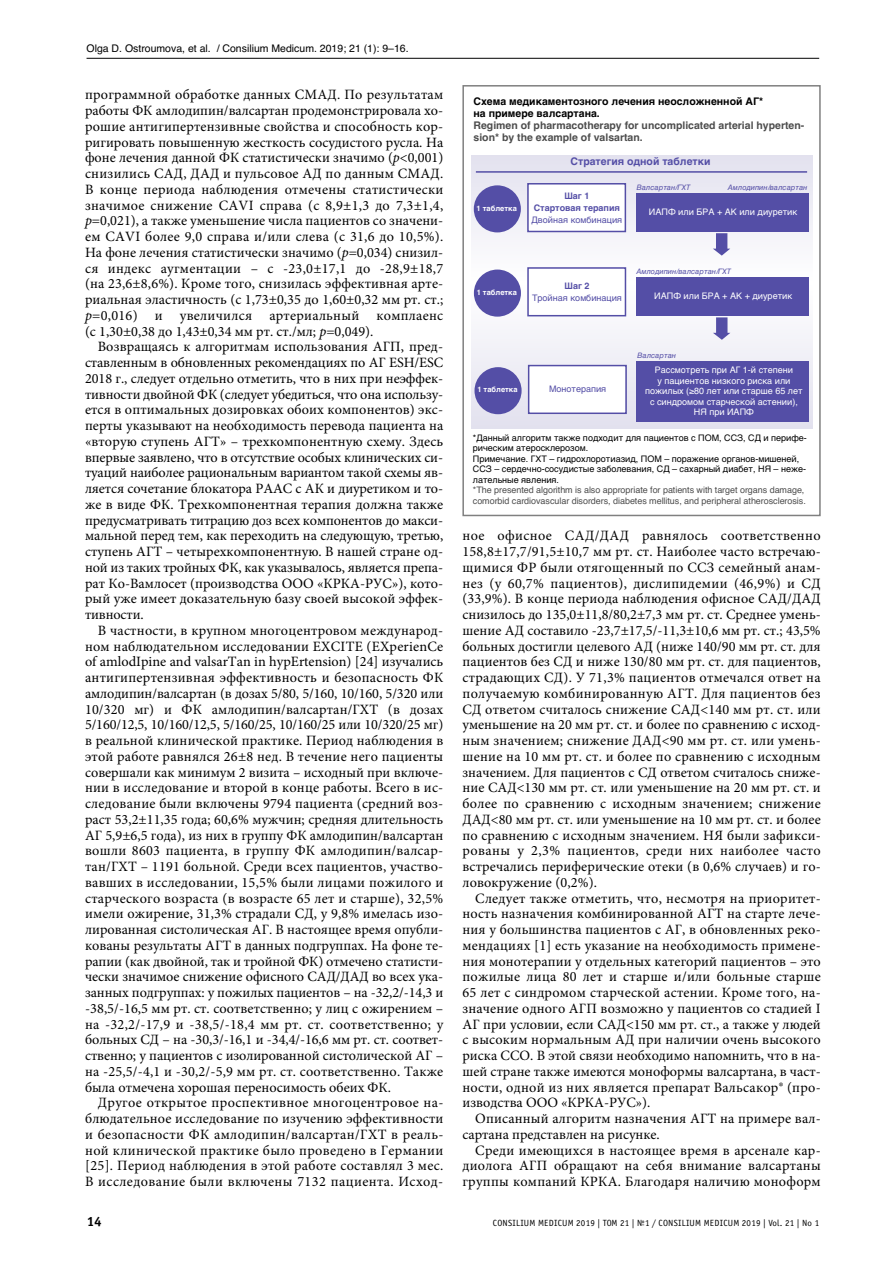
<style>
.page{position:relative;width:893px;height:1263px;background:#fff}
.page>*{position:absolute;margin:0;border:0;box-sizing:border-box;transform-origin:0 0}
.t1{font:14.25px/15.8px "Minion Pro";letter-spacing:.015em;color:#000;text-align:justify}
.t2{font:700 13.5px "Officina Sans C";color:#000}
.t3{font:700 10.5px/12px "Helvetica";color:#4d4d4d}
.t4{font:700 10.5px/12px "Helvetica";color:#000}
.t5{font:10.5px "Helvetica";color:#000}
.t6{font:700 10.5px "Helvetica";color:#544ea6}
.t7{font:9px/10.5px "Helvetica";color:#000}
.t8{font:9px/10.5px "Helvetica";color:#fff;text-align:center}
.t9{font:9px/10.5px "Helvetica";letter-spacing:-.005em;color:#4c4c4c}
.t10{font:9px "Officina Sans C";letter-spacing:.025em;color:#000}
.t11{font:9px "Helvetica";color:#544ea6}
.t12{font:700 9px/12px "Helvetica";color:#544ea6;text-align:center}
.t13{font:italic 7.5px "Helvetica";color:#544ea6}
.t14{font:700 7.5px "Helvetica";color:#fff}
.s1{font-style:italic}
</style>
<div class="page">
<hr style="left:87px;top:58px;width:732px;height:1px;background:#000">
<div style="left:462px;top:85px;width:359px;height:431px;border:2px solid #808080"></div>
<svg style="left:471px;top:155px;width:341px;height:273px"></svg>
<div style="left:474px;top:185px;width:47px;height:47px;background:#544ea6;border-radius:50%"></div>
<div style="left:529px;top:185px;width:96px;height:46px;background:#fff"></div>
<div style="left:527px;top:183px;width:99px;height:49px;border:2px solid #544ea6"></div>
<div style="left:636px;top:193px;width:172px;height:39px;background:#544ea6"></div>
<svg style="left:713px;top:233px;width:17px;height:23px"></svg>
<div style="left:474px;top:270px;width:47px;height:47px;background:#544ea6;border-radius:50%"></div>
<div style="left:529px;top:269px;width:96px;height:46px;background:#fff"></div>
<div style="left:527px;top:267px;width:99px;height:49px;border:2px solid #544ea6"></div>
<div style="left:636px;top:277px;width:172px;height:39px;background:#544ea6"></div>
<svg style="left:713px;top:317px;width:17px;height:23px"></svg>
<div style="left:474px;top:367px;width:48px;height:47px;background:#544ea6;border-radius:50%"></div>
<div style="left:529px;top:366px;width:96px;height:46px;background:#fff"></div>
<div style="left:528px;top:365px;width:99px;height:49px;border:2px solid #544ea6"></div>
<div style="left:637px;top:361px;width:172px;height:61px;background:#544ea6"></div>
<hr style="left:476px;top:171px;width:331px;height:2px;background:#544ea6">
<p class="t5" style="left:87px;top:41px;width:324px">Olga D. Ostroumova, et al. / Consilium Medicum. 2019; 21 (1): 9–16.</p>
<p class="t1" style="left:85px;top:87px;width:360px">программной обработке данных СМАД. По результатам работы ФК амлодипин/валсартан продемонстрировала хо&shy;рошие антигипертензивные свойства и способность кор&shy;ригировать повышенную жесткость сосудистого русла. На фоне лечения данной ФК статистически значимо (<span class="s1">p</span>&lt;0,001) снизились САД, ДАД и пульсовое АД по данным СМАД.<br>В конце периода наблюдения отмечены статистически значимое снижение CAVI справа (с 8,9±1,3 до 7,3±1,4, <span class="s1">р</span>=0,021), а также уменьшение числа пациентов со значени&shy;ем CAVI более 9,0 справа и/или слева (с 31,6 до 10,5%).<br>На фоне лечения статистически значимо (<span class="s1">р</span>=0,034) снизил&shy;ся индекс аугментации – с -23,0±17,1 до -28,9±18,7 (на 23,6±8,6%). Кроме того, снизилась эффективная арте&shy;риальная эластичность (с 1,73±0,35 до 1,60±0,32 мм рт. ст.; <span class="s1">р</span>=0,016) и увеличился артериальный комплаенс (с 1,30±0,38 до 1,43±0,34 мм рт. ст./мл; <span class="s1">р</span>=0,049).</p>
<p class="t1" style="left:85px;top:339px;width:360px;text-indent:13px">Возвращаясь к алгоритмам использования АГП, пред&shy;ставленным в обновленных рекомендациях по АГ ESH/ESC 2018 г., следует отдельно отметить, что в них при неэффек&shy;тивности двойной ФК (следует убедиться, что она использу&shy;ется в оптимальных дозировках обоих компонентов) экс&shy;перты указывают на необходимость перевода пациента на «вторую ступень АГТ» – трехкомпонентную схему. Здесь впервые заявлено, что в отсутствие особых клинических си&shy;туаций наиболее рациональным вариантом такой схемы яв&shy;ляется сочетание блокатора РААС с АК и диуретиком и то&shy;же в виде ФК. Трехкомпонентная терапия должна также предусматривать титрацию доз всех компонентов до макси&shy;мальной перед тем, как переходить на следующую, третью, ступень АГТ – четырехкомпонентную. В нашей стране од&shy;ной из таких тройных ФК, как указывалось, является препа&shy;рат Ко-Вамлосет (производства ООО «КРКА-РУС»), кото&shy;рый уже имеет доказательную базу своей высокой эффек&shy;тивности.</p>
<p class="t1" style="left:85px;top:622px;width:360px;text-indent:13px">В частности, в крупном многоцентровом международ&shy;ном наблюдательном исследовании EXCITE (EXperienCe of amlodIpine and valsarTan in hypErtension) [24] изучались антигипертензивная эффективность и безопасность ФК амлодипин/валсартан (в дозах 5/80, 5/160, 10/160, 5/320 или 10/320 мг) и ФК амлодипин/валсартан/ГХТ (в дозах 5/160/12,5, 10/160/12,5, 5/160/25, 10/160/25 или 10/320/25 мг) в реальной клинической практике. Период наблюдения в этой работе равнялся 26±8 нед. В течение него пациенты совершали как минимум 2 визита – исходный при включе&shy;нии в исследование и второй в конце работы. Всего в ис&shy;следование были включены 9794 пациента (средний воз&shy;раст 53,2±11,35 года; 60,6% мужчин; средняя длительность АГ 5,9±6,5 года), из них в группу ФК амлодипин/валсартан вошли 8603 пациента, в группу ФК амлодипин/валсар&shy;тан/ГХТ – 1191 больной. Среди всех пациентов, участво&shy;вавших в исследовании, 15,5% были лицами пожилого и старческого возраста (в возрасте 65 лет и старше), 32,5% имели ожирение, 31,3% страдали СД, у 9,8% имелась изо&shy;лированная систолическая АГ. В настоящее время опубли&shy;кованы результаты АГТ в данных подгруппах. На фоне те&shy;рапии (как двойной, так и тройной ФК) отмечено статисти&shy;чески значимое снижение офисного САД/ДАД во всех ука&shy;занных подгруппах: у пожилых пациентов – на -32,2/-14,3 и -38,5/-16,5 мм рт. ст. соответственно; у лиц с ожирением – на -32,2/-17,9 и -38,5/-18,4 мм рт. ст. соответственно; у больных СД – на -30,3/-16,1 и -34,4/-16,6 мм рт. ст. соответ&shy;ственно; у пациентов с изолированной систолической АГ – на -25,5/-4,1 и -30,2/-5,9 мм рт. ст. соответственно. Также была отмечена хорошая переносимость обеих ФК.</p>
<p class="t1" style="left:85px;top:1095px;width:360px;text-indent:13px">Другое открытое проспективное многоцентровое на&shy;блюдательное исследование по изучению эффективности и безопасности ФК амлодипин/валсартан/ГХТ в реаль&shy;ной клинической практике было проведено в Германии [25]. Период наблюдения в этой работе составлял 3 мес.<br>В исследование были включены 7132 пациента. Исход-</p>
<p class="t4" style="left:474px;top:96px;width:291px">Схема медикаментозного лечения неосложненной АГ* на примере валсартана.</p>
<p class="t3" style="left:474px;top:120px;width:332px">Regimen of pharmacotherapy for uncomplicated arterial hyperten&shy;sion* by the example of valsartan.</p>
<p class="t6" style="left:570px;top:153px;width:142px">Стратегия одной таблетки</p>
<p class="t14" style="left:477px;top:202px;width:42px">1 таблетка</p>
<p class="t13" style="left:636px;top:181px;width:55px">Валсартан/ГХТ</p>
<p class="t13" style="left:728px;top:181px;width:81px">Амлодипин/валсартан</p>
<p class="t8" style="left:649px;top:207px;width:150px">ИАПФ или БРА + АК или диуретик</p>
<p class="t12" style="left:534px;top:190px;width:88px">Шаг 1<br>Стартовая терапия</p>
<p class="t11" style="left:532px;top:213px;width:92px">Двойная комбинация</p>
<p class="t14" style="left:477px;top:286px;width:42px">1 таблетка</p>
<p class="t12" style="left:565px;top:280px;width:26px">Шаг 2</p>
<p class="t11" style="left:532px;top:290px;width:91px">Тройная комбинация</p>
<p class="t13" style="left:636px;top:265px;width:96px">Амлодипин/валсартан/ГХТ</p>
<p class="t8" style="left:654px;top:291px;width:140px">ИАПФ или БРА + АК + диуретик</p>
<p class="t13" style="left:637px;top:349px;width:40px">Валсартан</p>
<p class="t8" style="left:645px;top:365px;width:159px">Рассмотреть при АГ 1-й степени<br>у пациентов низкого риска или пожилых (≥80 лет или старше 65 лет с синдромом старческой астении),<br>НЯ при ИАПФ</p>
<p class="t7" style="left:473px;top:433px;width:336px">*Данный алгоритм также подходит для пациентов с ПОМ, ССЗ, СД и перифе&shy;рическим атеросклерозом.<br>Примечание. ГХТ – гидрохлоротиазид, ПОМ – поражение органов-мишеней, ССЗ – сердечно-сосудистые заболевания, СД – сахарный диабет, НЯ – неже&shy;лательные явления.</p>
<p class="t9" style="left:473px;top:485px;width:334px">*The presented algorithm is also appropriate for patients with target organs damage, comorbid cardiovascular disorders, diabetes mellitus, and peripheral atherosclerosis.</p>
<p class="t14" style="left:477px;top:384px;width:42px">1 таблетка</p>
<p class="t11" style="left:549px;top:382px;width:59px">Монотерапия</p>
<p class="t1" style="left:462px;top:528px;width:360px">ное офисное САД/ДАД равнялось соответственно 158,8±17,7/91,5±10,7 мм рт. ст. Наиболее часто встречаю&shy;щимися ФР были отягощенный по ССЗ семейный анам&shy;нез (у 60,7% пациентов), дислипидемии (46,9%) и СД (33,9%). В конце периода наблюдения офисное САД/ДАД снизилось до 135,0±11,8/80,2±7,3 мм рт. ст. Среднее умень&shy;шение АД составило -23,7±17,5/-11,3±10,6 мм рт. ст.; 43,5% больных достигли целевого АД (ниже 140/90 мм рт. ст. для пациентов без СД и ниже 130/80 мм рт. ст. для пациентов, страдающих СД). У 71,3% пациентов отмечался ответ на получаемую комбинированную АГТ. Для пациентов без СД ответом считалось снижение САД&lt;140 мм рт. ст. или уменьшение на 20 мм рт. ст. и более по сравнению с исход&shy;ным значением; снижение ДАД&lt;90 мм рт. ст. или умень&shy;шение на 10 мм рт. ст. и более по сравнению с исходным значением. Для пациентов с СД ответом считалось сниже&shy;ние САД&lt;130 мм рт. ст. или уменьшение на 20 мм рт. ст. и более по сравнению с исходным значением; снижение ДАД&lt;80 мм рт. ст. или уменьшение на 10 мм рт. ст. и более по сравнению с исходным значением. НЯ были зафикси&shy;рованы у 2,3% пациентов, среди них наиболее часто встречались периферические отеки (в 0,6% случаев) и го&shy;ловокружение (0,2%).</p>
<p class="t1" style="left:462px;top:890px;width:360px;text-indent:13px">Следует также отметить, что, несмотря на приоритет&shy;ность назначения комбинированной АГТ на старте лече&shy;ния у большинства пациентов с АГ, в обновленных реко&shy;мендациях [1] есть указание на необходимость примене&shy;ния монотерапии у отдельных категорий пациентов – это пожилые лица 80 лет и старше и/или больные старше 65 лет с синдромом старческой астении. Кроме того, на&shy;значение одного АГП возможно у пациентов со стадией I АГ при условии, если САД&lt;150 мм рт. ст., а также у людей с высоким нормальным АД при наличии очень высокого риска ССО. В этой связи необходимо напомнить, что в на&shy;шей стране также имеются моноформы валсартана, в част&shy;ности, одной из них является препарат Вальсакор® (про&shy;изводства ООО «КРКА-РУС»).</p>
<p class="t1" style="left:462px;top:1111px;width:360px;text-indent:13px">Описанный алгоритм назначения АГТ на примере вал&shy;сартана представлен на рисунке.</p>
<p class="t1" style="left:462px;top:1142px;width:360px;text-indent:13px">Среди имеющихся в настоящее время в арсенале кар&shy;диолога АГП обращают на себя внимание валсартаны группы компаний КРКА. Благодаря наличию моноформ</p>
<p class="t2" style="left:87px;top:1214px;width:17px">14</p>
<p class="t10" style="left:493px;top:1218px;width:328px">CONSILIUM MEDICUM 2019 | ТОМ 21 | №1 / CONSILIUM MEDICUM 2019 | Vol. 21 | No 1</p>
</div>
